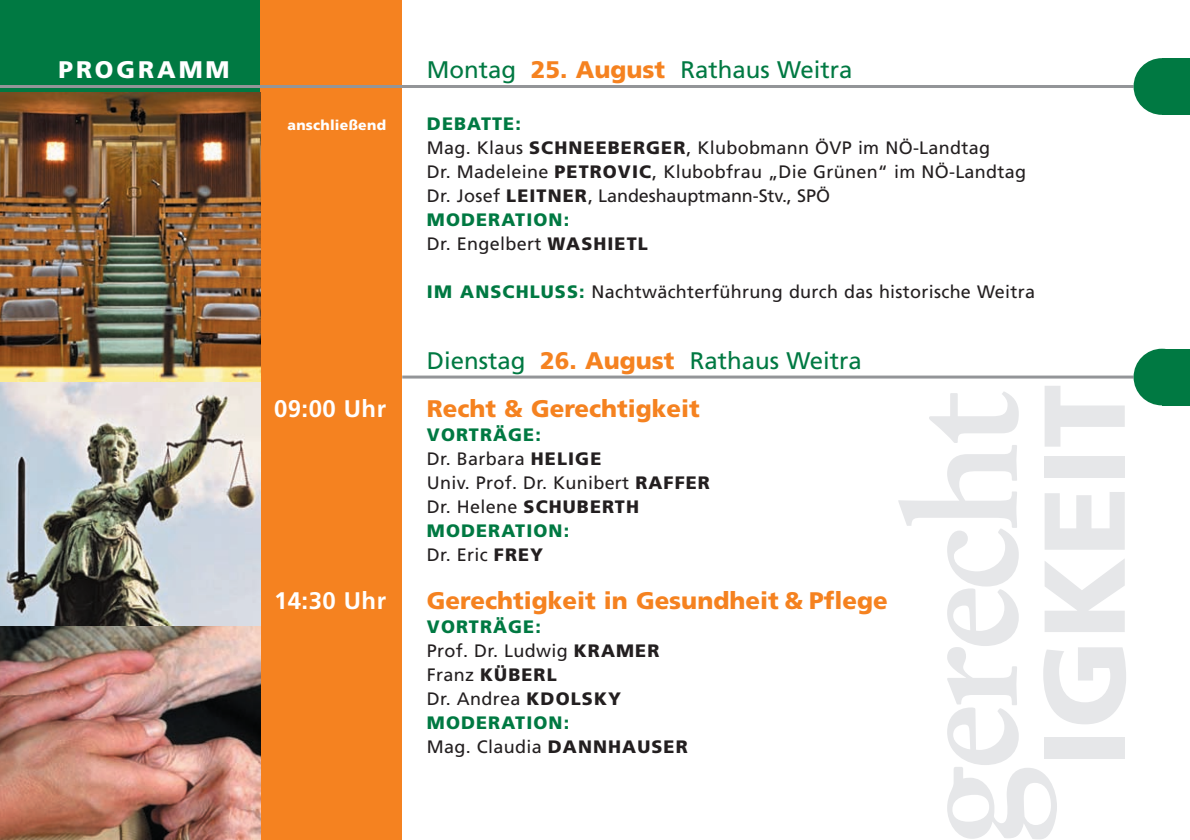
<style>
.page{position:relative;width:1190px;height:840px;background:#fff}
.page>*{position:absolute;margin:0;border:0;box-sizing:border-box;transform-origin:0 0}
.t1{font:151.2px "Stempel Garamond Bold OV UYCYKB";letter-spacing:-.05em;color:#e6e7e9}
.t2{font:114.8px "Frutiger Black OV TYCYKB";color:#e6e7e9}
.t3{font:24px "Frutiger Roman OV VYCYKB";color:#007942}
.t4{font:24px "Frutiger Black OV TYCYKB";color:#f58220}
.t5{font:24px "Frutiger Bold OV WYCYKB";letter-spacing:.015em;color:#fff}
.t6{font:24px "Frutiger Black OV TYCYKB";letter-spacing:.12em;color:#fff}
.t7{font:18px/24px "Frutiger Roman OV VYCYKB";letter-spacing:.015em;color:#231f20}
.t8{font:18px "Frutiger Black OV TYCYKB";letter-spacing:.06em;color:#007942}
.t9{font:18px "Frutiger Black OV TYCYKB";letter-spacing:.06em;color:#231f20}
.t10{font:14px "Frutiger Black OV TYCYKB";letter-spacing:.02em;color:#fff}
.s1{font-family:"Frutiger Black OV TYCYKB";color:#f58220}
.s2{font-family:"Frutiger Black OV TYCYKB"}
.s3{font-family:"Frutiger Black OV TYCYKB";color:#007942}
.s4{font-family:"Frutiger Roman OV VYCYKB"}
</style>
<div class="page">
<div style="left:0;top:0;width:264px;height:114px;background:#007942"></div>
<div style="left:261px;top:0;width:141px;height:840px;background:#f58220"></div>
<hr style="left:402px;top:376px;width:732px;height:3px;background:#939598">
<img style="left:0;top:92px;width:261px;height:748px">
<hr style="left:0;top:85px;width:1134px;height:3px;background:#939598">
<div style="left:1162px;top:58px;width:28px;height:57px;background:#007942"></div>
<div style="left:1134px;top:58px;width:56px;height:57px;background:#007942;border-radius:50%"></div>
<div style="left:1162px;top:349px;width:28px;height:56px;background:#007942"></div>
<div style="left:1134px;top:349px;width:56px;height:56px;background:#007942;border-radius:50%"></div>
<h3 class="t6" style="left:58px;top:56px;width:173px">PROGRAMM</h3>
<p class="t10" style="left:288px;top:117px;width:100px">anschließend</p>
<h3 class="t5" style="left:274px;top:395px;width:113px">09:00 Uhr</h3>
<h3 class="t5" style="left:274px;top:587px;width:113px">14:30 Uhr</h3>
<h3 class="t3" style="left:427px;top:56px;width:427px">Montag <span class="s1">25. August</span> Rathaus Weitra</h3>
<p class="t8" style="left:427px;top:114px;width:95px">DEBATTE:</p>
<p class="t7" style="left:427px;top:136px;width:601px">Mag. Klaus <span class="s2">SCHNEEBERGER</span>, Klubobmann ÖVP im NÖ-Landtag<br>Dr. Madeleine <span class="s2">PETROVIC</span>, Klubobfrau „Die Grünen“ im NÖ-Landtag<br>Dr. Josef <span class="s2">LEITNER</span>, Landeshauptmann-Stv., SPÖ</p>
<p class="t8" style="left:427px;top:210px;width:144px">MODERATION:</p>
<p class="t7" style="left:427px;top:232px;width:222px">Dr. Engelbert <span class="s2">WASHIETL</span></p>
<p class="t7" style="left:427px;top:280px;width:610px"><span class="s3">IM ANSCHLUSS:</span> Nachtwächterführung durch das historische Weitra</p>
<h3 class="t3" style="left:427px;top:347px;width:436px">Dienstag <span class="s1">26. August</span> Rathaus Weitra</h3>
<h3 class="t4" style="left:427px;top:395px;width:275px">Recht &amp; Gerechtigkeit</h3>
<p class="t8" style="left:427px;top:425px;width:115px">VORTRÄGE:</p>
<p class="t7" style="left:427px;top:447px;width:285px">Dr. Barbara <span class="s2">HELIGE<br></span>Univ. Prof. Dr. Kunibert <span class="s2">RAFFER<br></span>Dr. Helene <span class="s2">SCHUBERTH</span></p>
<p class="t8" style="left:427px;top:521px;width:144px">MODERATION:</p>
<p class="t7" style="left:427px;top:543px;width:118px">Dr. Eric <span class="s2">FREY</span></p>
<h3 class="t4" style="left:427px;top:587px;width:462px">Gerechtigkeit in Gesundheit &amp; Pflege</h3>
<p class="t8" style="left:427px;top:617px;width:115px">VORTRÄGE:</p>
<p class="t7" style="left:427px;top:639px;width:234px">Prof. Dr. Ludwig <span class="s2">KRAMER</span></p>
<p class="t9" style="left:427px;top:665px;width:131px"><span class="s4">Franz</span> KÜBERL</p>
<p class="t7" style="left:427px;top:687px;width:196px">Dr. Andrea <span class="s2">KDOLSKY</span></p>
<p class="t8" style="left:427px;top:713px;width:144px">MODERATION:</p>
<p class="t7" style="left:427px;top:735px;width:262px">Mag. Claudia <span class="s2">DANNHAUSER</span></p>
<h2 class="t2" style="left:1018px;top:767px;width:384px;rotate:-90deg">IGKEIT</h2>
<h1 class="t1" style="left:871px;top:847px;width:460px;rotate:-90deg">gerecht</h1>
</div>
